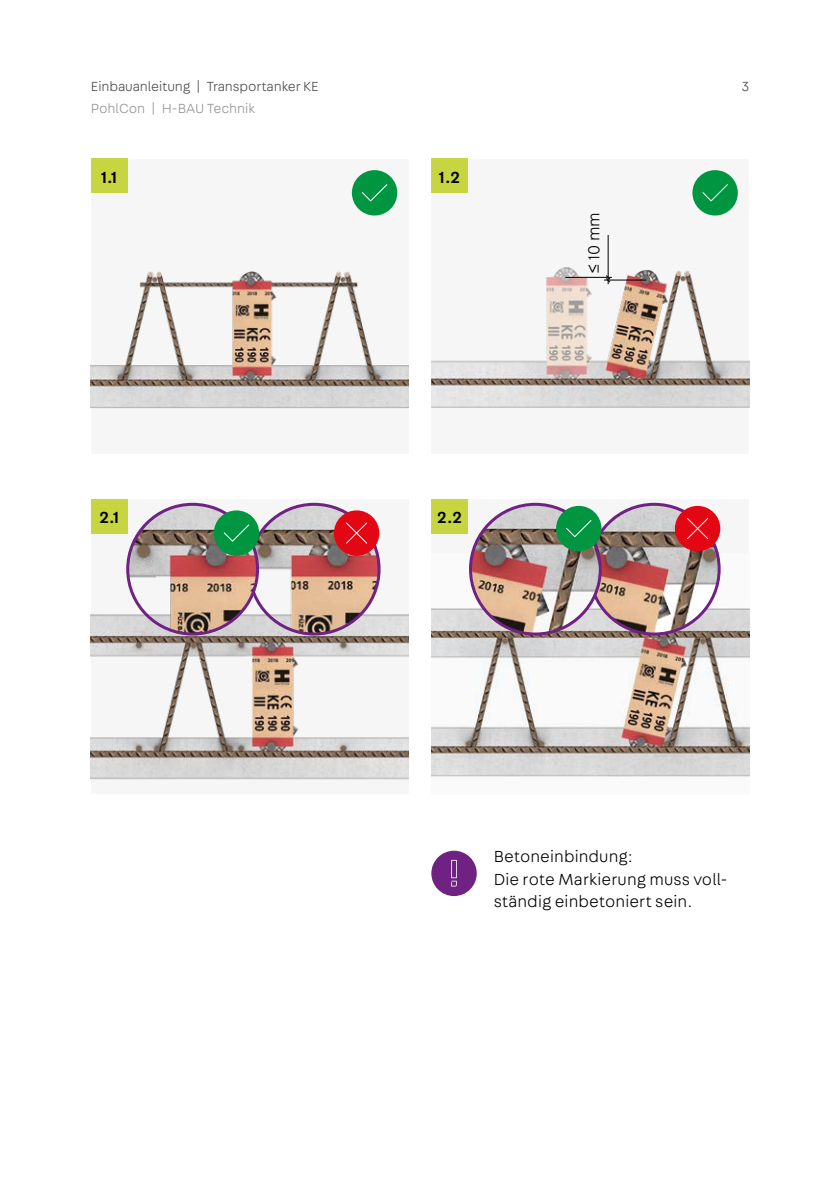
<style>
.page{position:relative;width:840px;height:1191px;background:#fff}
.page>*{position:absolute;margin:0;border:0;box-sizing:border-box;transform-origin:0 0}
.t1{font:300 17px/22.6px "Fabriga";letter-spacing:.005em;color:#000}
.t2{font:500 17px "Fabriga";color:#000}
.t3{font:300 14px "Fabriga";letter-spacing:-.01em;color:#4a4a49}
.t4{font:300 14px "Fabriga";color:#929292}
</style>
<div class="page">
<div style="left:431px;top:499px;width:317px;height:295px;background:#f6f6f6"></div>
<img style="left:431px;top:553px;width:317px;height:224px">
<img style="left:589px;top:504px;width:129px;height:130px;border-radius:65px">
<div style="left:587px;top:503px;width:133px;height:132px;border:3px solid #702283;border-radius:50%"></div>
<img style="left:470px;top:504px;width:130px;height:130px;border-radius:65px">
<div style="left:468px;top:503px;width:133px;height:132px;border:3px solid #702283;border-radius:50%"></div>
<div style="left:91px;top:159px;width:317px;height:295px;background:#f6f6f6"></div>
<img style="left:91px;top:197px;width:317px;height:211px">
<div style="left:351px;top:170px;width:46px;height:45px;background:#009641;border-radius:50%"></div>
<svg style="left:362px;top:184px;width:25px;height:17px"></svg>
<div style="left:431px;top:159px;width:317px;height:295px;background:#f6f6f6"></div>
<img style="left:431px;top:196px;width:317px;height:212px">
<hr style="left:565px;top:277px;width:46px;height:1px;background:#000">
<hr style="left:603px;top:280px;width:42px;height:1px;background:#000">
<hr style="left:607px;top:235px;width:1px;height:49px;background:#000">
<svg style="left:605px;top:275px;width:5px;height:8px"></svg>
<div style="left:692px;top:170px;width:45px;height:45px;background:#009641;border-radius:50%"></div>
<svg style="left:702px;top:184px;width:25px;height:17px"></svg>
<div style="left:91px;top:499px;width:317px;height:295px;background:#f6f6f6"></div>
<img style="left:91px;top:553px;width:317px;height:227px">
<img style="left:249px;top:504px;width:130px;height:130px;border-radius:65px">
<div style="left:247px;top:503px;width:133px;height:132px;border:3px solid #702283;border-radius:50%"></div>
<img style="left:128px;top:504px;width:129px;height:130px;border-radius:65px">
<div style="left:126px;top:503px;width:133px;height:132px;border:3px solid #702283;border-radius:50%"></div>
<div style="left:334px;top:510px;width:45px;height:46px;background:#e30613;border-radius:50%"></div>
<svg style="left:346px;top:522px;width:21px;height:21px"></svg>
<div style="left:674px;top:506px;width:46px;height:45px;background:#e30613;border-radius:50%"></div>
<svg style="left:687px;top:518px;width:20px;height:21px"></svg>
<div style="left:214px;top:510px;width:45px;height:46px;background:#009641;border-radius:50%"></div>
<svg style="left:224px;top:524px;width:25px;height:18px"></svg>
<div style="left:555px;top:506px;width:46px;height:45px;background:#009641;border-radius:50%"></div>
<svg style="left:566px;top:520px;width:25px;height:17px"></svg>
<div style="left:431px;top:159px;width:37px;height:34px;background:#c7d540"></div>
<div style="left:431px;top:499px;width:37px;height:34px;background:#c7d540"></div>
<div style="left:91px;top:159px;width:37px;height:34px;background:#c7d540"></div>
<div style="left:91px;top:499px;width:37px;height:34px;background:#c7d540"></div>
<div style="left:431px;top:850px;width:45px;height:46px;background:#702283;border-radius:50%"></div>
<svg style="left:451px;top:880px;width:5px;height:6px"></svg>
<p class="t3" style="left:91px;top:77px;width:229px">Einbauanleitung | Transportanker KE</p>
<p class="t3" style="left:741px;top:77px;width:9px">3</p>
<p class="t4" style="left:91px;top:100px;width:166px">PohlCon | H-BAU Technik</p>
<p class="t2" style="left:101px;top:165px;width:17px">1.1</p>
<p class="t2" style="left:99px;top:506px;width:21px">2.1</p>
<p class="t2" style="left:439px;top:165px;width:23px">1.2</p>
<p class="t2" style="left:437px;top:506px;width:27px">2.2</p>
<p class="t1" style="left:581px;top:274px;width:63px;rotate:-90deg">≤ 10 mm</p>
<p class="t1" style="left:493px;top:844px;width:235px">Betoneinbindung:<br>Die rote Markierung muss voll&shy;ständig einbetoniert sein.</p>
</div>
